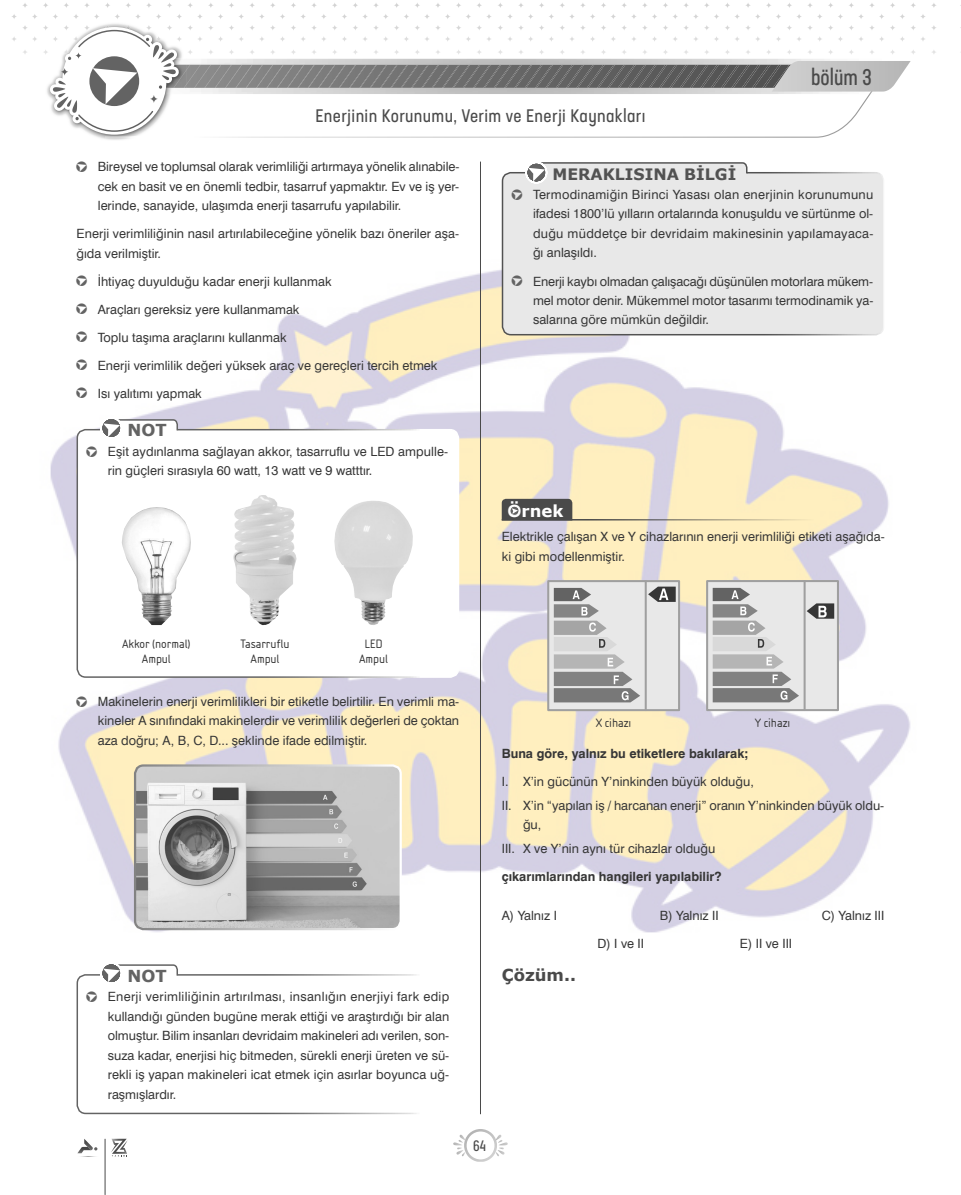
<style>
.page{position:relative;width:961px;height:1195px;background:#fff}
.page>*{position:absolute;margin:0;border:0;box-sizing:border-box;transform-origin:0 0}
.t1{font:22.5px "Neusa Next Std Compact";color:#4a4a4a}
.t2{font:condensed 18px "Neusa Next Std";letter-spacing:.02em;color:#4a4a4a}
.t3{font:700 16.5px "Verdana";color:#4a4a4a}
.t4{font:700 16.5px "Verdana";color:#636363}
.t5{font:700 16.5px "Verdana";color:#fff}
.t6{font:700 15.75px "Verdana";color:#525252}
.t7{font:15px "Neusa Next Std Compact";color:#4a4a4a}
.t8{font:12.75px/19.5px "Swis 721 BT Roman";color:#363636}
.t9{font:12.75px "Swis 721 BT Bold";color:#363636}
.t10{font:12.75px/15px "Isonorm Tr 2";color:#363636;text-align:center}
.t11{font:12.75px "Isonorm Tr 3";color:#363636}
.s1{font-family:"MADDELOGO";font-size:13.5px;color:#636363}
</style>
<div class="page">
<img style="left:12px;top:3px;width:949px;height:1192px">
<hr style="left:480px;top:162px;width:1px;height:952px;background:#4a4a4a">
<img style="left:186px;top:132px;width:685px;height:6px">
<img style="left:621px;top:3px;width:316px;height:5px">
<img style="left:45px;top:22px;width:141px;height:119px">
<img style="left:105px;top:137px;width:81px;height:1px">
<img style="left:45px;top:25px;width:137px;height:30px">
<svg style="left:453px;top:1129px;width:55px;height:33px"></svg>
<svg style="left:77px;top:1139px;width:22px;height:18px"></svg>
<hr style="left:105px;top:1139px;width:1px;height:55px;background:#4a4a4a">
<svg style="left:111px;top:1139px;width:17px;height:18px"></svg>
<svg style="left:50px;top:30px;width:861px;height:102px"></svg>
<div style="left:77px;top:430px;width:381px;height:247px;background:#fff;border-radius:9px"></div>
<img style="left:122px;top:507px;width:69px;height:118px">
<img style="left:233px;top:495px;width:64px;height:130px">
<img style="left:334px;top:501px;width:79px;height:124px">
<div style="left:77px;top:429px;width:382px;height:249px;border:2px solid #fff;border-radius:9px"></div>
<svg style="left:100px;top:416px;width:79px;height:21px"></svg>
<img style="left:135px;top:765px;width:266px;height:164px">
<div style="left:134px;top:764px;width:268px;height:166px;border:2px solid #fff;border-radius:9px"></div>
<svg style="left:502px;top:499px;width:70px;height:20px"></svg>
<hr style="left:502px;top:519px;width:312px;height:1px;background:#4a4a4a">
<div style="left:707px;top:581px;width:131px;height:129px;background:#e8e8e8"></div>
<div style="left:706px;top:580px;width:133px;height:131px;border:2px solid #9f9f9f"></div>
<svg style="left:713px;top:588px;width:86px;height:114px"></svg>
<hr style="left:804px;top:581px;width:2px;height:129px;background:#9f9f9f">
<svg style="left:807px;top:603px;width:27px;height:16px"></svg>
<div style="left:548px;top:581px;width:131px;height:129px;background:#e8e8e8"></div>
<div style="left:547px;top:580px;width:133px;height:131px;border:2px solid #9f9f9f"></div>
<svg style="left:554px;top:588px;width:86px;height:114px"></svg>
<hr style="left:645px;top:581px;width:2px;height:129px;background:#9f9f9f">
<svg style="left:648px;top:587px;width:28px;height:15px"></svg>
<div style="left:77px;top:975px;width:381px;height:138px;background:#fff;border-radius:9px"></div>
<div style="left:77px;top:974px;width:382px;height:140px;border:2px solid #fff;border-radius:9px"></div>
<svg style="left:100px;top:961px;width:79px;height:21px"></svg>
<div style="left:502px;top:173px;width:382px;height:162px;background:#e8e8e8;border-radius:9px"></div>
<div style="left:502px;top:172px;width:382px;height:163px;border:2px solid #fff;border-radius:9px"></div>
<svg style="left:525px;top:161px;width:223px;height:23px"></svg>
<h2 class="t2" style="left:315px;top:105px;width:332px">Enerjinin Korunumu, Verim ve Enerji Kaynakları</h2>
<h1 class="t1" style="left:811px;top:63px;width:62px">bölüm 3</h1>
<p class="t8" style="left:98px;top:157px;width:363px;text-align:justify;text-indent:-21px"><span class="s1">h</span> Bireysel ve toplumsal olarak verimliliği artırmaya yönelik alınabile&shy;cek en basit ve en önemli tedbir, tasarruf yapmaktır. Ev ve iş yer&shy;lerinde, sanayide, ulaşımda enerji tasarrufu yapılabilir.</p>
<p class="t8" style="left:77px;top:224px;width:384px">Enerji verimliliğinin nasıl artırılabileceğine yönelik bazı öneriler aşa&shy;ğıda verilmiştir.</p>
<p class="t8" style="left:77px;top:267px;width:362px;line-height:28px"><span class="s1">h</span> İhtiyaç duyulduğu kadar enerji kullanmak<br><span class="s1">h</span> Araçları gereksiz yere kullanmamak<br><span class="s1">h</span> Toplu taşıma araçlarını kullanmak<br><span class="s1">h</span> Enerji verimlilik değeri yüksek araç ve gereçleri tercih etmek <span class="s1">h</span> Isı yalıtımı yapmak</p>
<p class="t4" style="left:127px;top:419px;width:41px">NOT</p>
<p class="t8" style="left:108px;top:442px;width:342px;text-indent:-21px"><span class="s1">h</span> Eşit aydınlanma sağlayan akkor, tasarruflu ve LED ampulle&shy;rin güçleri sırasıyla 60 watt, 13 watt ve 9 watttır.</p>
<p class="t6" style="left:553px;top:163px;width:185px">MERAKLISINA BİLGİ</p>
<p class="t8" style="left:533px;top:185px;width:342px;text-align:justify;text-indent:-21px"><span class="s1">h</span> Termodinamiğin Birinci Yasası olan enerjinin korunumunu ifadesi 1800’lü yılların ortalarında konuşuldu ve sürtünme ol&shy;duğu müddetçe bir devridaim makinesinin yapılamayaca&shy;ğı anlaşıldı.</p>
<p class="t8" style="left:533px;top:271px;width:342px;text-align:justify;text-indent:-21px"><span class="s1">h</span> Enerji kaybı olmadan çalışacağı düşünülen motorlara mükem&shy;mel motor denir. Mükemmel motor tasarımı termodinamik ya&shy;salarına göre mümkün değildir.</p>
<p class="t5" style="left:507px;top:499px;width:58px">Örnek</p>
<p class="t8" style="left:502px;top:527px;width:384px">Elektrikle çalışan X ve Y cihazlarının enerji verimliliği etiketi aşağıda&shy;ki gibi modellenmiştir.</p>
<p class="t10" style="left:122px;top:637px;width:70px">Akkor (normal)<br>Ampul</p>
<p class="t10" style="left:240px;top:637px;width:51px">Tasarruflu<br>Ampul</p>
<p class="t10" style="left:359px;top:637px;width:30px">LED<br>Ampul</p>
<p class="t8" style="left:98px;top:691px;width:363px;text-align:justify;text-indent:-21px"><span class="s1">h</span> Makinelerin enerji verimlilikleri bir etiketle belirtilir. En verimli ma&shy;kineler A sınıfındaki makinelerdir ve verimlilik değerleri de çoktan aza doğru; A, B, C, D... şeklinde ifade edilmiştir.</p>
<p class="t4" style="left:127px;top:964px;width:41px">NOT</p>
<p class="t8" style="left:108px;top:987px;width:343px;text-align:justify;text-indent:-21px"><span class="s1">h</span> Enerji verimliliğinin artırılması, insanlığın enerjiyi fark edip kullandığı günden bugüne merak ettiği ve araştırdığı bir alan olmuştur. Bilim insanları devridaim makineleri adı verilen, son&shy;suza kadar, enerjisi hiç bitmeden, sürekli enerji üreten ve sü&shy;rekli iş yapan makineleri icat etmek için asırlar boyunca uğ&shy;raşmışlardır.</p>
<p class="t7" style="left:473px;top:1137px;width:14px">64</p>
<p class="t11" style="left:596px;top:715px;width:37px">X cihazı</p>
<p class="t11" style="left:755px;top:715px;width:37px">Y cihazı</p>
<p class="t9" style="left:502px;top:746px;width:248px">Buna göre, yalnız bu etiketlere bakılarak;</p>
<p class="t8" style="left:502px;top:769px;width:384px;line-height:23.7px">I. X’in gücünün Y’ninkinden büyük olduğu,<br>II. X’in “yapılan iş / harcanan enerji” oranın Y’ninkinden büyük oldu-</p>
<p class="t8" style="left:502px;top:813px;width:215px;line-height:23.7px;text-indent:21px">ğu,<br>III. X ve Y’nin aynı tür cihazlar olduğu</p>
<p class="t9" style="left:502px;top:869px;width:221px">çıkarımlarından hangileri yapılabilir?</p>
<p class="t8" style="left:502px;top:905px;width:57px">A) Yalnız I</p>
<p class="t8" style="left:660px;top:905px;width:60px">B) Yalnız II</p>
<p class="t8" style="left:822px;top:905px;width:64px">C) Yalnız III</p>
<p class="t8" style="left:597px;top:933px;width:48px">D) I ve II</p>
<p class="t8" style="left:740px;top:933px;width:54px">E) II ve III</p>
<p class="t3" style="left:502px;top:963px;width:76px">Çözüm..</p>
</div>
